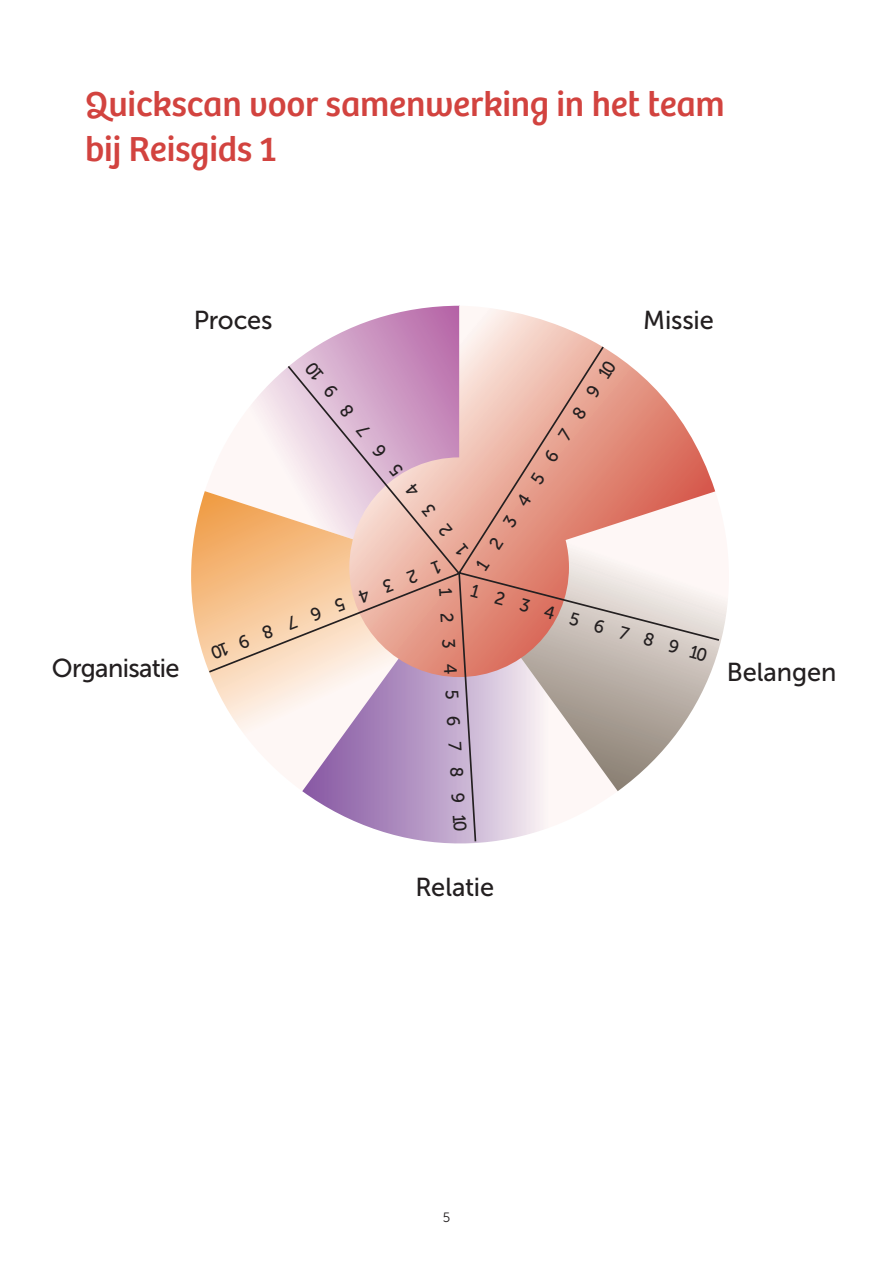
<style>
.page{position:relative;width:893px;height:1263px;background:#fff}
.page>*{position:absolute;margin:0;border:0;box-sizing:border-box;transform-origin:0 0}
.t1{font:36px/45px "Bree";letter-spacing:-.005em;color:#d2433f}
.t2{font:25.95px "Museo Sans 500";letter-spacing:-.005em;color:#231f20}
.t3{font:25.95px "Museo Sans 500";letter-spacing:-.025em;color:#231f20}
.t4{font:18px "Museo Sans 500";color:#231f20}
.t5{font:13.5px "Museo Sans 300";color:#231f20}
</style>
<div class="page">
<svg style="left:292px;top:329px;width:57px;height:35px"></svg>
<svg style="left:191px;top:491px;width:111px;height:244px"></svg>
<svg style="left:302px;top:674px;width:244px;height:170px"></svg>
<svg style="left:477px;top:596px;width:251px;height:195px"></svg>
<svg style="left:349px;top:306px;width:366px;height:371px"></svg>
<svg style="left:207px;top:364px;width:250px;height:310px;background:#ebc4bb"></svg>
<svg style="left:457px;top:345px;width:264px;height:297px"></svg>
<svg style="left:457px;top:571px;width:20px;height:272px;background:#c399a4"></svg>
<h1 class="t1" style="left:85px;top:79px;width:641px">Quickscan voor samenwerking in het team bij Reisgids 1</h1>
<h2 class="t3" style="left:52px;top:654px;width:129px">Organisatie</h2>
<h2 class="t2" style="left:194px;top:306px;width:80px">Proces</h2>
<h2 class="t2" style="left:643px;top:306px;width:72px">Missie</h2>
<p class="t4" style="left:473px;top:564px;width:246px;rotate:-58deg">12345678910</p>
<p class="t4" style="left:456px;top:560px;width:246px;rotate:-129deg">12345678910</p>
<p class="t4" style="left:444px;top:575px;width:246px;rotate:159deg">12345678910</p>
<p class="t4" style="left:473px;top:582px;width:246px;rotate:15deg">12345678910</p>
<p class="t4" style="left:454px;top:587px;width:246px;rotate:86deg">12345678910</p>
<h2 class="t2" style="left:727px;top:657px;width:111px">Belangen</h2>
<h2 class="t2" style="left:415px;top:872px;width:80px">Relatie</h2>
<p class="t5" style="left:443px;top:1210px;width:9px">5</p>
</div>
